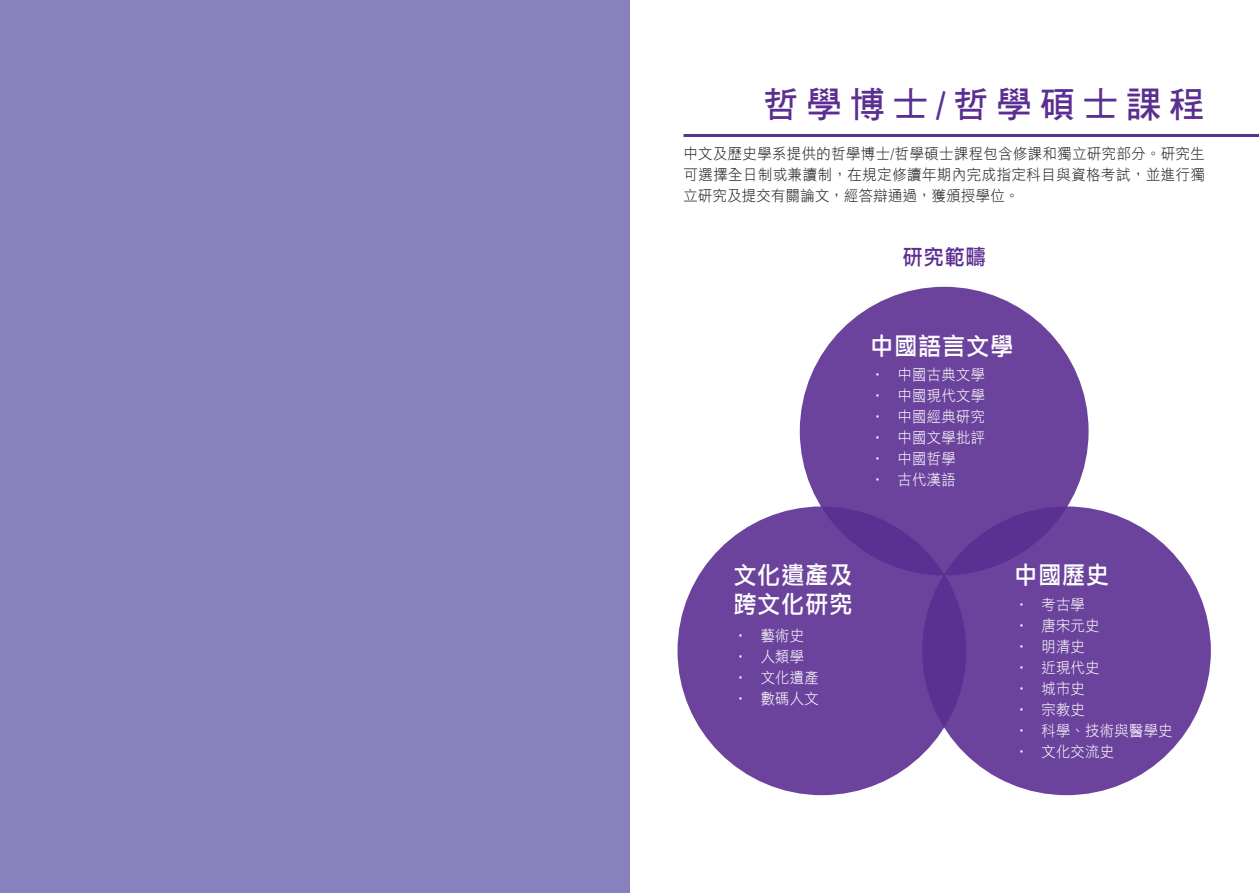
<style>
.page{position:relative;width:1259px;height:893px;background:#fff}
.page>*{position:absolute;margin:0;border:0;box-sizing:border-box;transform-origin:0 0}
.t1{font:36px "DF Hei W7 EP B5";letter-spacing:.2em;color:#5b2e91}
.t2{font:24px "DF Li Hei W5 EP B5";letter-spacing:.05em;color:#fff;scale:.95 1}
.t3{font:21px "DF Li Hei W5 EP B5";color:#5b2e91;scale:.95 1}
.t4{font:15px "DF Hei W3 EP B5";letter-spacing:.025em;color:#fff;scale:.95 1}
.t5{font:15px/21px "DF Hei W3 EP B5";letter-spacing:.045em;color:#231f20;text-align:justify;scale:.95 1}
</style>
<div class="page">
<div style="left:922px;top:506px;width:288px;height:289px;background:#6b439c;border-radius:50%"></div>
<div style="left:800px;top:287px;width:288px;height:288px;background:#6b439c;border-radius:50%"></div>
<div style="left:677px;top:506px;width:289px;height:289px;background:linear-gradient(to right,#714aa0,#623796);border-radius:50%"></div>
<hr style="left:683px;top:134px;width:576px;height:3px;background:#5b2e91">
<div style="left:0;top:0;width:629px;height:893px;background:#8781bd"></div>
<h1 class="t1" style="left:763px;top:86px;width:444px">哲學博士/哲學碩士課程</h1>
<p class="t5" style="left:683px;top:143px;width:550px">中文及歷史學系提供的哲學博士/哲學碩士課程包含修課和獨立研究部分。研究生可選擇全日制或兼讀制，在規定修讀年期內完成指定科目與資格考試，並進行獨立研究及提交有關論文，經答辯通過，獲頒授學位。</p>
<h3 class="t3" style="left:903px;top:246px;width:89px">研究範疇</h3>
<h2 class="t2" style="left:870px;top:333px;width:151px">中國語言文學</h2>
<p class="t4" style="left:870px;top:367px;width:122px">• 中國古典文學</p>
<p class="t4" style="left:870px;top:388px;width:122px">• 中國現代文學</p>
<p class="t4" style="left:870px;top:409px;width:122px">• 中國經典研究</p>
<p class="t4" style="left:870px;top:430px;width:122px">• 中國文學批評</p>
<p class="t4" style="left:870px;top:451px;width:91px">• 中國哲學</p>
<p class="t4" style="left:870px;top:472px;width:91px">• 古代漢語</p>
<h2 class="t2" style="left:733px;top:563px;width:126px">文化遺產及</h2>
<h2 class="t2" style="left:1014px;top:563px;width:101px">中國歷史</h2>
<h2 class="t2" style="left:733px;top:592px;width:126px">跨文化研究</h2>
<p class="t4" style="left:1014px;top:597px;width:76px">• 考古學</p>
<p class="t4" style="left:1014px;top:618px;width:91px">• 唐宋元史</p>
<p class="t4" style="left:1014px;top:639px;width:76px">• 明清史</p>
<p class="t4" style="left:1014px;top:660px;width:91px">• 近現代史</p>
<p class="t4" style="left:1014px;top:681px;width:76px">• 城市史</p>
<p class="t4" style="left:1014px;top:702px;width:76px">• 宗教史</p>
<p class="t4" style="left:1014px;top:723px;width:168px">• 科學、技術與醫學史</p>
<p class="t4" style="left:1014px;top:744px;width:106px">• 文化交流史</p>
<p class="t4" style="left:733px;top:628px;width:76px">• 藝術史</p>
<p class="t4" style="left:733px;top:649px;width:76px">• 人類學</p>
<p class="t4" style="left:733px;top:670px;width:91px">• 文化遺產</p>
<p class="t4" style="left:733px;top:691px;width:91px">• 數碼人文</p>
</div>
